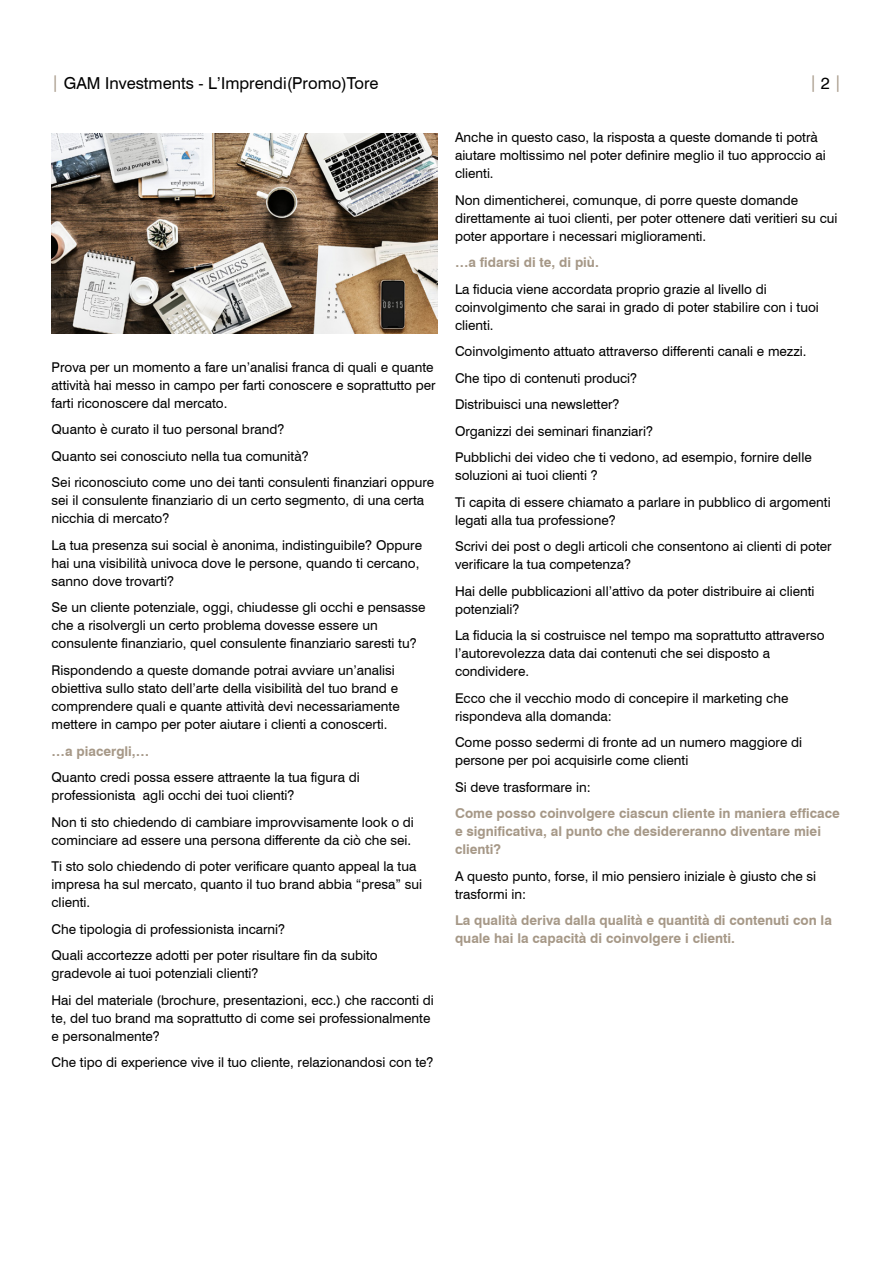
<style>
.page{position:relative;width:893px;height:1263px;background:#fff}
.page>*{position:absolute;margin:0;border:0;box-sizing:border-box;transform-origin:0 0}
.t1{font:16.5px "Swiss 721 BT";color:#000}
.t2{font:16.5px "Swiss 721 BT";color:#a69887}
.BODY_text{font:13.5px/18px "Swiss 721 BT";color:#000}
.BODY_text-2{font:700 13.5px/18px "Swiss 721 BT";color:#a69887}
.s1{color:#a69887}
.s2{color:#000}
</style>
<div class="page">
<img style="left:52px;top:134px;width:386px;height:200px">
<p class="t1" style="left:51px;top:73px;width:329px"><span class="s1">|</span> GAM Investments - L’Imprendi(Promo)Tore</p>
<p class="t2" style="left:809px;top:72px;width:34px">| <span class="s2">2</span> |</p>
<p class="BODY_text" style="left:52px;top:358px;width:386px">Prova per un momento a fare un’analisi franca di quali e quante attività hai messo in campo per farti conoscere e soprattutto per farti riconoscere dal mercato.</p>
<p class="BODY_text" style="left:52px;top:420px;width:235px">Quanto è curato il tuo personal brand?</p>
<p class="BODY_text" style="left:52px;top:447px;width:259px">Quanto sei conosciuto nella tua comunità?</p>
<p class="BODY_text" style="left:52px;top:473px;width:384px">Sei riconosciuto come uno dei tanti consulenti finanziari oppure sei il consulente finanziario di un certo segmento, di una certa nicchia di mercato?</p>
<p class="BODY_text" style="left:52px;top:536px;width:372px">La tua presenza sui social è anonima, indistinguibile? Oppure hai una visibilità univoca dove le persone, quando ti cercano, sanno dove trovarti?</p>
<p class="BODY_text" style="left:52px;top:598px;width:376px">Se un cliente potenziale, oggi, chiudesse gli occhi e pensasse che a risolvergli un certo problema dovesse essere un consulente finanziario, quel consulente finanziario saresti tu?</p>
<p class="BODY_text" style="left:52px;top:661px;width:350px">Rispondendo a queste domande potrai avviare un’analisi obiettiva sullo stato dell’arte della visibilità del tuo brand e comprendere quali e quante attività devi necessariamente mettere in campo per poter aiutare i clienti a conoscerti.</p>
<p class="BODY_text-2" style="left:52px;top:742px;width:99px">…a piacergli,…</p>
<p class="BODY_text" style="left:52px;top:768px;width:310px">Quanto credi possa essere attraente la tua figura di professionista agli occhi dei tuoi clienti?</p>
<p class="BODY_text" style="left:52px;top:813px;width:364px">Non ti sto chiedendo di cambiare improvvisamente look o di cominciare ad essere una persona differente da ciò che sei.</p>
<p class="BODY_text" style="left:52px;top:857px;width:372px">Ti sto solo chiedendo di poter verificare quanto appeal la tua impresa ha sul mercato, quanto il tuo brand abbia “presa” sui clienti.</p>
<p class="BODY_text" style="left:52px;top:920px;width:235px">Che tipologia di professionista incarni?</p>
<p class="BODY_text" style="left:52px;top:946px;width:328px">Quali accortezze adotti per poter risultare fin da subito gradevole ai tuoi potenziali clienti?</p>
<p class="BODY_text" style="left:52px;top:991px;width:384px">Hai del materiale (brochure, presentazioni, ecc.) che racconti di te, del tuo brand ma soprattutto di come sei professionalmente e personalmente?</p>
<p class="BODY_text" style="left:52px;top:1053px;width:384px">Che tipo di experience vive il tuo cliente, relazionandosi con te?</p>
<p class="BODY_text" style="left:455px;top:128px;width:372px">Anche in questo caso, la risposta a queste domande ti potrà aiutare moltissimo nel poter definire meglio il tuo approccio ai clienti.</p>
<p class="BODY_text" style="left:455px;top:191px;width:384px">Non dimenticherei, comunque, di porre queste domande direttamente ai tuoi clienti, per poter ottenere dati veritieri su cui poter apportare i necessari miglioramenti.</p>
<p class="BODY_text-2" style="left:455px;top:253px;width:145px">…a fidarsi di te, di più.</p>
<p class="BODY_text" style="left:455px;top:280px;width:365px">La fiducia viene accordata proprio grazie al livello di coinvolgimento che sarai in grado di poter stabilire con i tuoi clienti.</p>
<p class="BODY_text" style="left:455px;top:342px;width:353px">Coinvolgimento attuato attraverso differenti canali e mezzi.</p>
<p class="BODY_text" style="left:455px;top:369px;width:184px">Che tipo di contenuti produci?</p>
<p class="BODY_text" style="left:455px;top:395px;width:166px">Distribuisci una newsletter?</p>
<p class="BODY_text" style="left:455px;top:422px;width:200px">Organizzi dei seminari finanziari?</p>
<p class="BODY_text" style="left:455px;top:448px;width:358px">Pubblichi dei video che ti vedono, ad esempio, fornire delle soluzioni ai tuoi clienti ?</p>
<p class="BODY_text" style="left:455px;top:493px;width:377px">Ti capita di essere chiamato a parlare in pubblico di argomenti legati alla tua professione?</p>
<p class="BODY_text" style="left:455px;top:537px;width:378px">Scrivi dei post o degli articoli che consentono ai clienti di poter verificare la tua competenza?</p>
<p class="BODY_text" style="left:455px;top:582px;width:361px">Hai delle pubblicazioni all’attivo da poter distribuire ai clienti potenziali?</p>
<p class="BODY_text" style="left:455px;top:626px;width:371px">La fiducia la si costruisce nel tempo ma soprattutto attraverso l’autorevolezza data dai contenuti che sei disposto a condividere.</p>
<p class="BODY_text" style="left:455px;top:689px;width:335px">Ecco che il vecchio modo di concepire il marketing che rispondeva alla domanda:</p>
<p class="BODY_text" style="left:455px;top:733px;width:349px">Come posso sedermi di fronte ad un numero maggiore di persone per poi acquisirle come clienti</p>
<p class="BODY_text" style="left:455px;top:778px;width:137px">Si deve trasformare in:</p>
<p class="BODY_text-2" style="left:455px;top:804px;width:386px">Come posso coinvolgere ciascun cliente in maniera efficace e significativa, al punto che desidereranno diventare miei clienti?</p>
<p class="BODY_text" style="left:455px;top:867px;width:363px">A questo punto, forse, il mio pensiero iniziale è giusto che si trasformi in:</p>
<p class="BODY_text-2" style="left:455px;top:911px;width:378px">La qualità deriva dalla qualità e quantità di contenuti con la quale hai la capacità di coinvolgere i clienti.</p>
</div>
